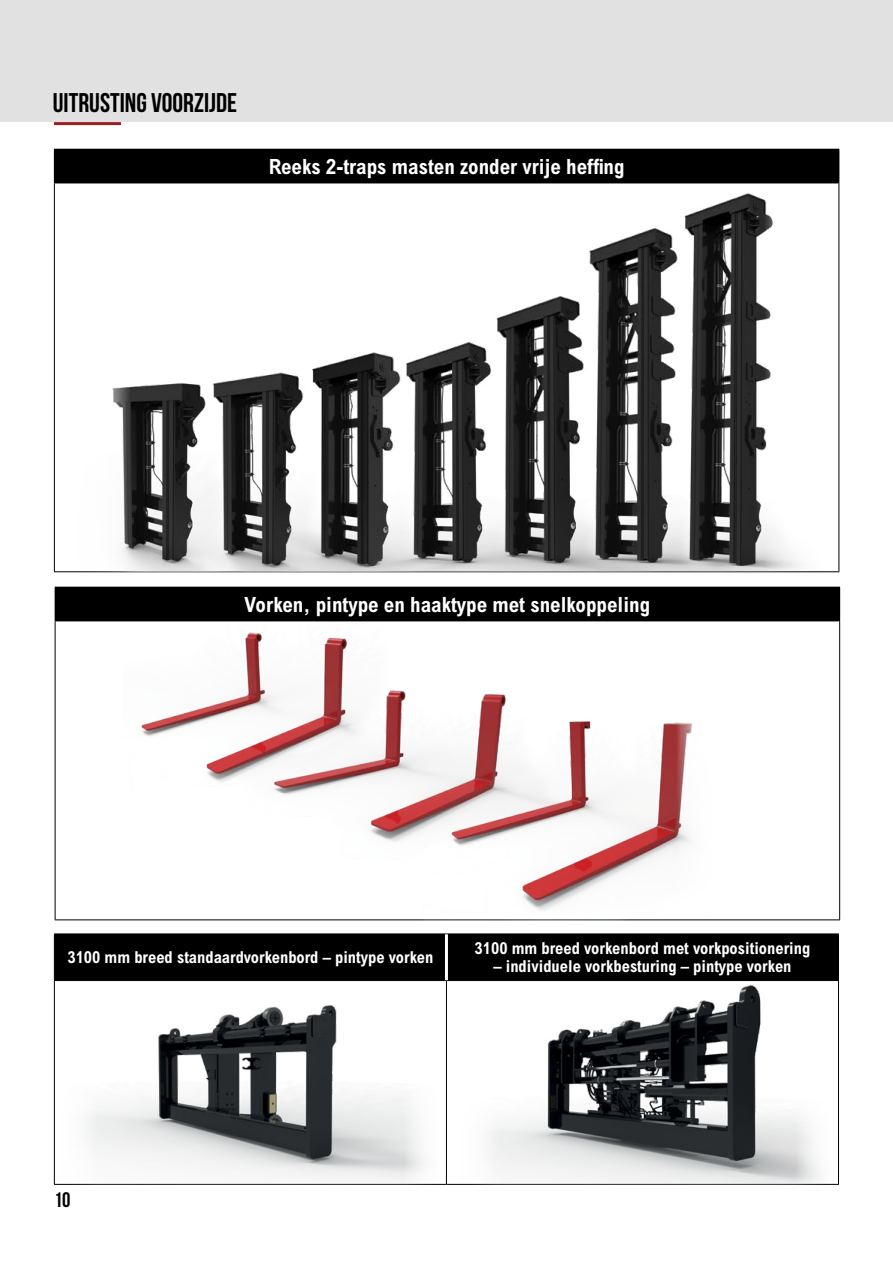
<style>
.page{position:relative;width:893px;height:1263px;background:#fff}
.page>*{position:absolute;margin:0;border:0;box-sizing:border-box;transform-origin:0 0}
.t1{font:700 27px "Bebas Neue";color:#000}
.t2{font:700 condensed 21px "Arial MT Std";color:#fff}
.t3{font:700 21px "Bebas Neue";color:#000}
.t4{font:700 condensed 16.5px "Arial MT Std";color:#fff}
</style>
<div class="page">
<div style="left:0;top:0;width:893px;height:122px;background:#e2e1e1"></div>
<hr style="left:54px;top:122px;width:67px;height:3px;background:#9e1d20">
<div style="left:54px;top:149px;width:785px;height:34px;background:#000"></div>
<hr style="left:54px;top:183px;width:785px;height:1px;background:#000">
<hr style="left:54px;top:183px;width:1px;height:388px;background:#000">
<hr style="left:838px;top:183px;width:1px;height:388px;background:#000">
<hr style="left:54px;top:571px;width:785px;height:1px;background:#000">
<img style="left:66px;top:183px;width:762px;height:388px">
<div style="left:55px;top:587px;width:785px;height:34px;background:#000"></div>
<hr style="left:55px;top:621px;width:1px;height:298px;background:#000">
<hr style="left:839px;top:621px;width:1px;height:298px;background:#000">
<hr style="left:55px;top:919px;width:785px;height:1px;background:#000">
<img style="left:122px;top:632px;width:597px;height:288px">
<div style="left:55px;top:934px;width:783px;height:46px;background:#000"></div>
<hr style="left:54px;top:933px;width:392px;height:1px;background:#000">
<hr style="left:54px;top:934px;width:1px;height:46px;background:#000">
<hr style="left:446px;top:933px;width:393px;height:1px;background:#000">
<hr style="left:838px;top:934px;width:1px;height:46px;background:#000">
<hr style="left:54px;top:980px;width:392px;height:1px;background:#000">
<hr style="left:446px;top:980px;width:393px;height:1px;background:#000">
<hr style="left:446px;top:981px;width:1px;height:203px;background:#000">
<hr style="left:838px;top:981px;width:1px;height:203px;background:#000">
<hr style="left:446px;top:1184px;width:393px;height:1px;background:#000">
<hr style="left:445px;top:934px;width:3px;height:46px;background:#fff">
<img style="left:54px;top:981px;width:392px;height:204px">
<img style="left:455px;top:985px;width:383px;height:200px">
<h1 class="t1" style="left:53px;top:88px;width:186px">UITRUSTING VOORZIJDE</h1>
<p class="t2" style="left:269px;top:154px;width:357px">Reeks 2-traps masten zonder vrije heffing</p>
<p class="t2" style="left:245px;top:592px;width:407px">Vorken, pintype en haaktype met snelkoppeling</p>
<p class="t4" style="left:67px;top:948px;width:367px">3100 mm breed standaardvorkenbord – pintype vorken</p>
<p class="t4" style="left:475px;top:939px;width:337px">3100 mm breed vorkenbord met vorkpositionering</p>
<p class="t4" style="left:493px;top:957px;width:300px">– individuele vorkbesturing – pintype vorken</p>
<p class="t3" style="left:54px;top:1188px;width:18px">10</p>
</div>
